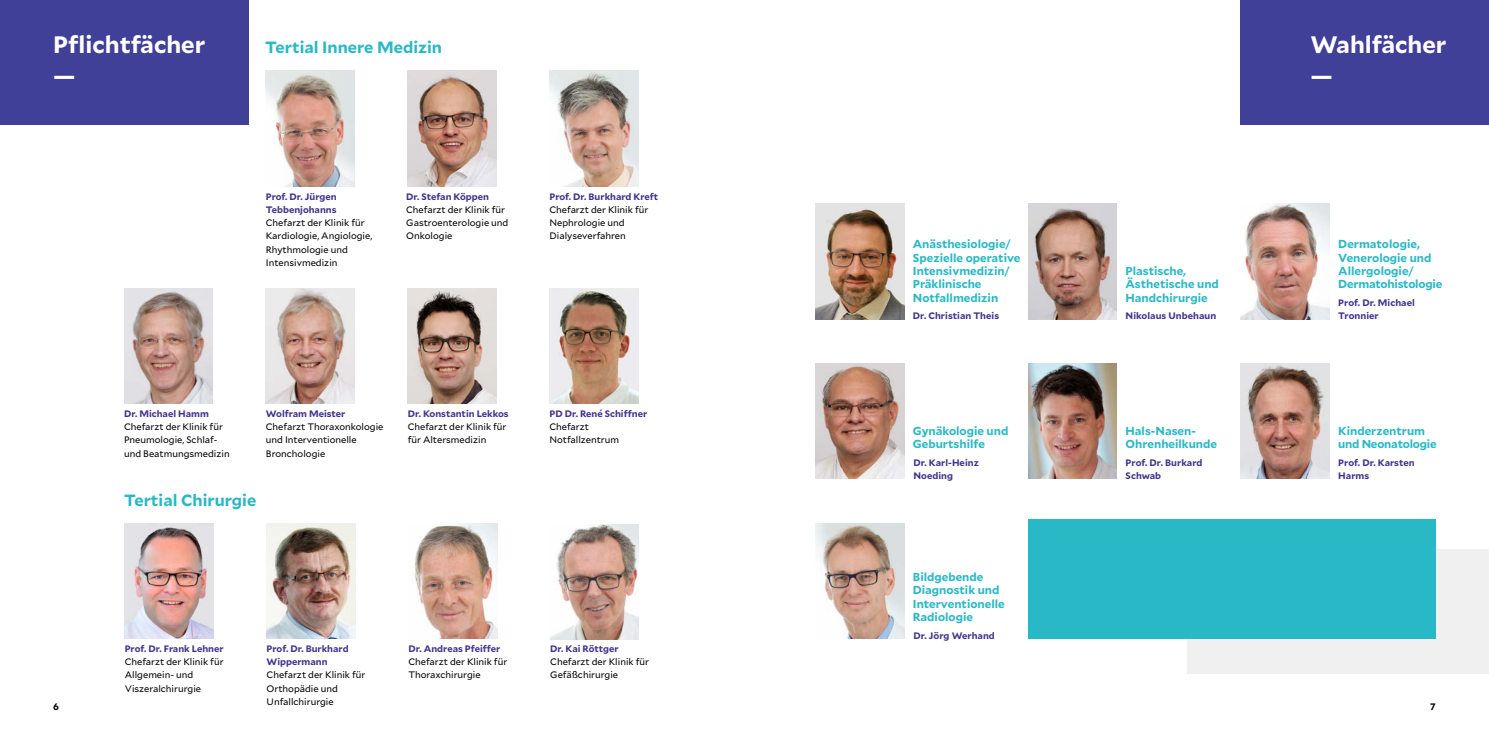
<style>
.page{position:relative;width:1489px;height:745px;background:#fff}
.page>*{position:absolute;margin:0;border:0;box-sizing:border-box;transform-origin:0 0}
.t1{font:700 23.75px/31px "Mallory";color:#fff}
.t2{font:700 16.25px "Mallory";color:#29b8c5}
.t3{font:700 11.5px/13.2px "Mallory";color:#29b8c5}
.t4{font:9.38px/13.2px "Mallory";color:#000}
.t5{font:700 9.38px/13.2px "Mallory";color:#41328b}
.t6{font:700 9.38px "Mallory";color:#000}
</style>
<div class="page">
<div style="left:0;top:0;width:248px;height:124px;background:#404099"></div>
<div style="left:1240px;top:0;width:248px;height:124px;background:#404099"></div>
<img style="left:407px;top:71px;width:89px;height:115px">
<img style="left:549px;top:71px;width:89px;height:115px">
<img style="left:266px;top:71px;width:88px;height:115px">
<img style="left:1028px;top:204px;width:88px;height:115px">
<img style="left:266px;top:523px;width:89px;height:115px">
<img style="left:125px;top:523px;width:88px;height:115px">
<img style="left:414px;top:523px;width:83px;height:115px">
<img style="left:550px;top:524px;width:89px;height:115px">
<img style="left:815px;top:204px;width:89px;height:115px">
<img style="left:1240px;top:204px;width:89px;height:115px">
<img style="left:815px;top:363px;width:89px;height:115px">
<img style="left:1028px;top:363px;width:88px;height:115px">
<img style="left:1240px;top:363px;width:89px;height:115px">
<img style="left:815px;top:523px;width:89px;height:115px">
<div style="left:1187px;top:549px;width:301px;height:124px;background:#f0f0f0"></div>
<div style="left:1028px;top:518px;width:407px;height:120px;background:#29b8c5"></div>
<img style="left:407px;top:288px;width:89px;height:115px">
<img style="left:549px;top:288px;width:89px;height:115px">
<img style="left:124px;top:288px;width:89px;height:115px">
<img style="left:266px;top:288px;width:88px;height:115px">
<h1 class="t1" style="left:53px;top:28px;width:154px">Pflichtfächer —</h1>
<h1 class="t1" style="left:1310px;top:28px;width:137px">Wahlfächer —</h1>
<h2 class="t2" style="left:265px;top:35px;width:178px">Tertial Innere Medizin</h2>
<p class="t6" style="left:53px;top:698px;width:7px">6</p>
<p class="t5" style="left:266px;top:189px;width:72px">Prof. Dr. Jürgen<br>Tebbenjohanns</p>
<p class="t4" style="left:266px;top:215px;width:108px">Chefarzt der Klinik für<br>Kardiologie, Angiologie,<br>Rhythmologie und<br>Intensivmedizin</p>
<p class="t5" style="left:406px;top:189px;width:84px">Dr. Stefan Köppen</p>
<p class="t4" style="left:406px;top:202px;width:104px">Chefarzt der Klinik für<br>Gastroenterologie und<br>Onkologie</p>
<p class="t5" style="left:549px;top:189px;width:110px">Prof. Dr. Burkhard Kreft</p>
<p class="t4" style="left:549px;top:202px;width:100px">Chefarzt der Klinik für<br>Nephrologie und<br>Dialyseverfahren</p>
<p class="t5" style="left:124px;top:406px;width:86px">Dr. Michael Hamm</p>
<p class="t4" style="left:124px;top:419px;width:107px">Chefarzt der Klinik für<br>Pneumologie, Schlaf&shy;und Beatmungsmedizin</p>
<p class="t5" style="left:266px;top:406px;width:81px">Wolfram Meister</p>
<p class="t4" style="left:266px;top:419px;width:119px">Chefarzt Thoraxonkologie und Interventionelle<br>Bronchologie</p>
<h2 class="t2" style="left:124px;top:487px;width:134px">Tertial Chirurgie</h2>
<p class="t5" style="left:407px;top:406px;width:102px">Dr. Konstantin Lekkos</p>
<p class="t4" style="left:407px;top:419px;width:100px">Chefarzt der Klinik für für Altersmedizin</p>
<p class="t5" style="left:549px;top:406px;width:99px">PD Dr. René Schiffner</p>
<p class="t4" style="left:549px;top:419px;width:71px">Chefarzt<br>Notfallzentrum</p>
<p class="t5" style="left:125px;top:641px;width:100px">Prof. Dr. Frank Lehner</p>
<p class="t4" style="left:125px;top:654px;width:100px">Chefarzt der Klinik für<br>Allgemein- und<br>Viszeralchirurgie</p>
<p class="t5" style="left:266px;top:641px;width:83px">Prof. Dr. Burkhard<br>Wippermann</p>
<p class="t4" style="left:266px;top:667px;width:100px">Chefarzt der Klinik für<br>Orthopädie und<br>Unfallchirurgie</p>
<p class="t5" style="left:408px;top:641px;width:93px">Dr. Andreas Pfeiffer</p>
<p class="t4" style="left:408px;top:654px;width:100px">Chefarzt der Klinik für<br>Thoraxchirurgie</p>
<p class="t5" style="left:550px;top:641px;width:70px">Dr. Kai Röttger</p>
<p class="t4" style="left:550px;top:654px;width:100px">Chefarzt der Klinik für<br>Gefäßchirurgie</p>
<p class="t3" style="left:912px;top:237px;width:109px">Anästhesiologie/<br>Spezielle operative<br>Intensivmedizin/<br>Präklinische<br>Notfallmedizin</p>
<p class="t5" style="left:912px;top:308px;width:88px">Dr. Christian Theis</p>
<p class="t3" style="left:1125px;top:263px;width:95px">Plastische,<br>Ästhetische und<br>Handchirurgie</p>
<p class="t5" style="left:1125px;top:308px;width:92px">Nikolaus Unbehaun</p>
<p class="t3" style="left:912px;top:423px;width:97px">Gynäkologie und<br>Geburtshilfe</p>
<p class="t3" style="left:1125px;top:423px;width:93px">Hals-Nasen-<br>Ohrenheilkunde</p>
<p class="t5" style="left:913px;top:455px;width:67px">Dr. Karl-Heinz<br>Noeding</p>
<p class="t3" style="left:912px;top:569px;width:93px">Bildgebende<br>Diagnostik und<br>Interventionelle<br>Radiologie</p>
<p class="t5" style="left:913px;top:627px;width:83px">Dr. Jörg Werhand</p>
<p class="t5" style="left:1125px;top:455px;width:78px">Prof. Dr. Burkard<br>Schwab</p>
<p class="t3" style="left:1338px;top:237px;width:105px">Dermatologie,<br>Venerologie und<br>Allergologie/<br>Dermatohistologie</p>
<p class="t5" style="left:1338px;top:295px;width:78px">Prof. Dr. Michael<br>Tronnier</p>
<p class="t3" style="left:1338px;top:423px;width:100px">Kinderzentrum und Neonatologie</p>
<p class="t5" style="left:1338px;top:455px;width:78px">Prof. Dr. Karsten<br>Harms</p>
<p class="t6" style="left:1429px;top:698px;width:7px">7</p>
</div>
